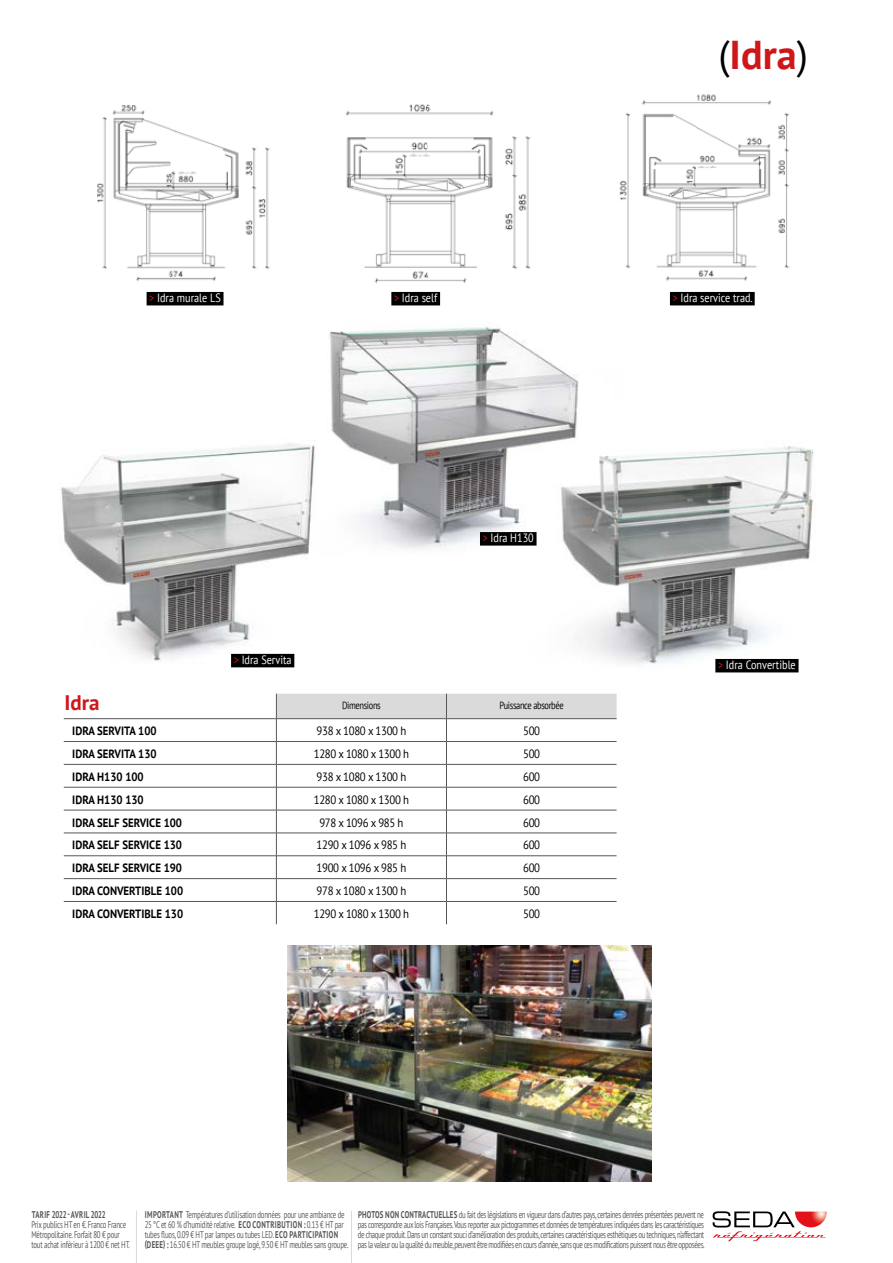
<style>
.page{position:relative;width:893px;height:1263px;background:#fff}
.page>*{position:absolute;margin:0;border:0;box-sizing:border-box;transform-origin:0 0}
.t1{font:700 40.2px "PT Sans";color:#cd1719}
.t2{font:700 21px "PT Sans";color:#cd1719}
.t3{font:12px "PT Sans";letter-spacing:-.03em;color:#000;scale:.9 1}
.t4{font:700 12px "PT Sans";color:#000;scale:.9 1}
.t5{font:12px "PT Sans";color:#fff;scale:.85 1}
.t6{font:10.5px "PT Sans";letter-spacing:-.04em;color:#000;scale:.8 1}
.t7{font:9.75px/10.1px "PT Sans";letter-spacing:-.03em;color:#575756;scale:.7 1}
.t8{font:700 9.75px "PT Sans";letter-spacing:-.025em;color:#575756;scale:.7 1}
.s1{font-weight:400;color:#000}
.s2{color:#cd1719}
.s3{font-weight:700}
</style>
<div class="page">
<svg style="left:713px;top:1211px;width:113px;height:30px"></svg>
<img style="left:795px;top:1211px;width:32px;height:16px">
<hr style="left:136px;top:1210px;width:1px;height:53px;background:#dadada">
<hr style="left:351px;top:1210px;width:1px;height:53px;background:#dadada">
<img style="left:97px;top:105px;width:173px;height:187px">
<img style="left:345px;top:104px;width:186px;height:191px">
<img style="left:619px;top:94px;width:171px;height:187px">
<img style="left:505px;top:446px;width:309px;height:248px">
<img style="left:329px;top:305px;width:292px;height:260px">
<img style="left:61px;top:413px;width:275px;height:255px">
<div style="left:480px;top:532px;width:56px;height:14px;background:#000"></div>
<div style="left:715px;top:659px;width:83px;height:13px;background:#000"></div>
<div style="left:231px;top:654px;width:63px;height:13px;background:#000"></div>
<div style="left:147px;top:292px;width:76px;height:13px;background:#000"></div>
<div style="left:391px;top:292px;width:49px;height:13px;background:#000"></div>
<div style="left:670px;top:292px;width:85px;height:13px;background:#000"></div>
<hr style="left:64px;top:718px;width:212px;height:1px;background:#575756">
<hr style="left:64px;top:741px;width:212px;height:1px;background:#575756">
<hr style="left:64px;top:764px;width:212px;height:1px;background:#575756">
<hr style="left:64px;top:787px;width:212px;height:1px;background:#575756">
<hr style="left:64px;top:810px;width:212px;height:1px;background:#575756">
<hr style="left:64px;top:833px;width:212px;height:1px;background:#575756">
<hr style="left:64px;top:855px;width:212px;height:1px;background:#575756">
<hr style="left:64px;top:878px;width:212px;height:1px;background:#575756">
<hr style="left:64px;top:901px;width:212px;height:1px;background:#575756">
<svg style="left:276px;top:694px;width:341px;height:230px"></svg>
<img style="left:287px;top:945px;width:365px;height:236px">
<h1 class="t1" style="left:718px;top:28px;width:91px"><span class="s1">(</span>Idra<span class="s1">)</span></h1>
<p class="t5" style="left:149px;top:290px;width:86px"><span class="s2">&gt;</span> Idra murale LS</p>
<p class="t5" style="left:394px;top:290px;width:52px"><span class="s2">&gt;</span> Idra self</p>
<p class="t5" style="left:673px;top:290px;width:96px"><span class="s2">&gt;</span> Idra service trad.</p>
<h2 class="t2" style="left:65px;top:689px;width:37px">Idra</h2>
<p class="t5" style="left:234px;top:652px;width:70px"><span class="s2">&gt;</span> Idra Servita</p>
<p class="t5" style="left:483px;top:530px;width:62px"><span class="s2">&gt;</span> Idra H130</p>
<p class="t6" style="left:342px;top:698px;width:50px">Dimensions</p>
<p class="t6" style="left:500px;top:698px;width:81px">Puissance absorbée</p>
<p class="t4" style="left:72px;top:723px;width:95px">IDRA SERVITA 100</p>
<p class="t3" style="left:317px;top:723px;width:101px">938 x 1080 x 1300 h</p>
<p class="t3" style="left:523px;top:723px;width:20px">500</p>
<p class="t4" style="left:72px;top:746px;width:95px">IDRA SERVITA 130</p>
<p class="t3" style="left:314px;top:746px;width:107px">1280 x 1080 x 1300 h</p>
<p class="t3" style="left:523px;top:746px;width:20px">500</p>
<p class="t4" style="left:72px;top:769px;width:81px">IDRA H130 100</p>
<p class="t3" style="left:317px;top:769px;width:101px">938 x 1080 x 1300 h</p>
<p class="t3" style="left:523px;top:769px;width:20px">600</p>
<p class="t4" style="left:72px;top:791px;width:81px">IDRA H130 130</p>
<p class="t3" style="left:314px;top:792px;width:107px">1280 x 1080 x 1300 h</p>
<p class="t3" style="left:523px;top:792px;width:20px">600</p>
<p class="t4" style="left:72px;top:814px;width:123px">IDRA SELF SERVICE 100</p>
<p class="t3" style="left:319px;top:815px;width:95px">978 x 1096 x 985 h</p>
<p class="t3" style="left:523px;top:815px;width:20px">600</p>
<p class="t4" style="left:72px;top:837px;width:123px">IDRA SELF SERVICE 130</p>
<p class="t3" style="left:317px;top:837px;width:101px">1290 x 1096 x 985 h</p>
<p class="t3" style="left:523px;top:837px;width:20px">600</p>
<p class="t4" style="left:72px;top:860px;width:123px">IDRA SELF SERVICE 190</p>
<p class="t3" style="left:317px;top:860px;width:101px">1900 x 1096 x 985 h</p>
<p class="t3" style="left:523px;top:860px;width:20px">600</p>
<p class="t4" style="left:72px;top:883px;width:125px">IDRA CONVERTIBLE 100</p>
<p class="t3" style="left:317px;top:883px;width:101px">978 x 1080 x 1300 h</p>
<p class="t3" style="left:523px;top:883px;width:20px">500</p>
<p class="t4" style="left:72px;top:906px;width:125px">IDRA CONVERTIBLE 130</p>
<p class="t3" style="left:314px;top:906px;width:107px">1290 x 1080 x 1300 h</p>
<p class="t3" style="left:523px;top:906px;width:20px">500</p>
<p class="t5" style="left:718px;top:657px;width:93px"><span class="s2">&gt;</span> Idra Convertible</p>
<p class="t8" style="left:32px;top:1208px;width:107px">TARIF 2022 - AVRIL 2022</p>
<p class="t7" style="left:31px;top:1219px;width:142px">Prix publics HT en €. Franco France<br>Métropolitaine. Forfait 80 € pour tout achat inférieur à 1200 € net HT.</p>
<p class="t7" style="left:145px;top:1209px;width:293px"><span class="s3">IMPORTANT</span> Températures d’utilisation données pour une ambiance de 25 °C et 60 % d’humidité relative. <span class="s3">ECO CONTRIBUTION :</span> 0.13 € HT par tubes fluos, 0.09 € HT par lampes ou tubes LED. <span class="s3">ECO PARTICIPATION (DEEE) :</span> 16.50 € HT meubles groupe logé, 9.50 € HT meubles sans groupe.</p>
<p class="t7" style="left:358px;top:1209px;width:497px;text-align:justify"><span class="s3">PHOTOS NON CONTRACTUELLES</span> du fait des législations en vigueur dans d’autres pays, certaines denrées présentées peuvent ne pas correspondre aux lois Françaises. Vous reporter aux pictogrammes et données de températures indiquées dans les caractéristiques de chaque produit. Dans un constant souci d’amélioration des produits, certaines caractéristiques esthétiques ou techniques, n’affectant pas la valeur ou la qualité du meuble, peuvent être modifiées en cours d’année, sans que ces modifications puissent nous être opposées.</p>
</div>
